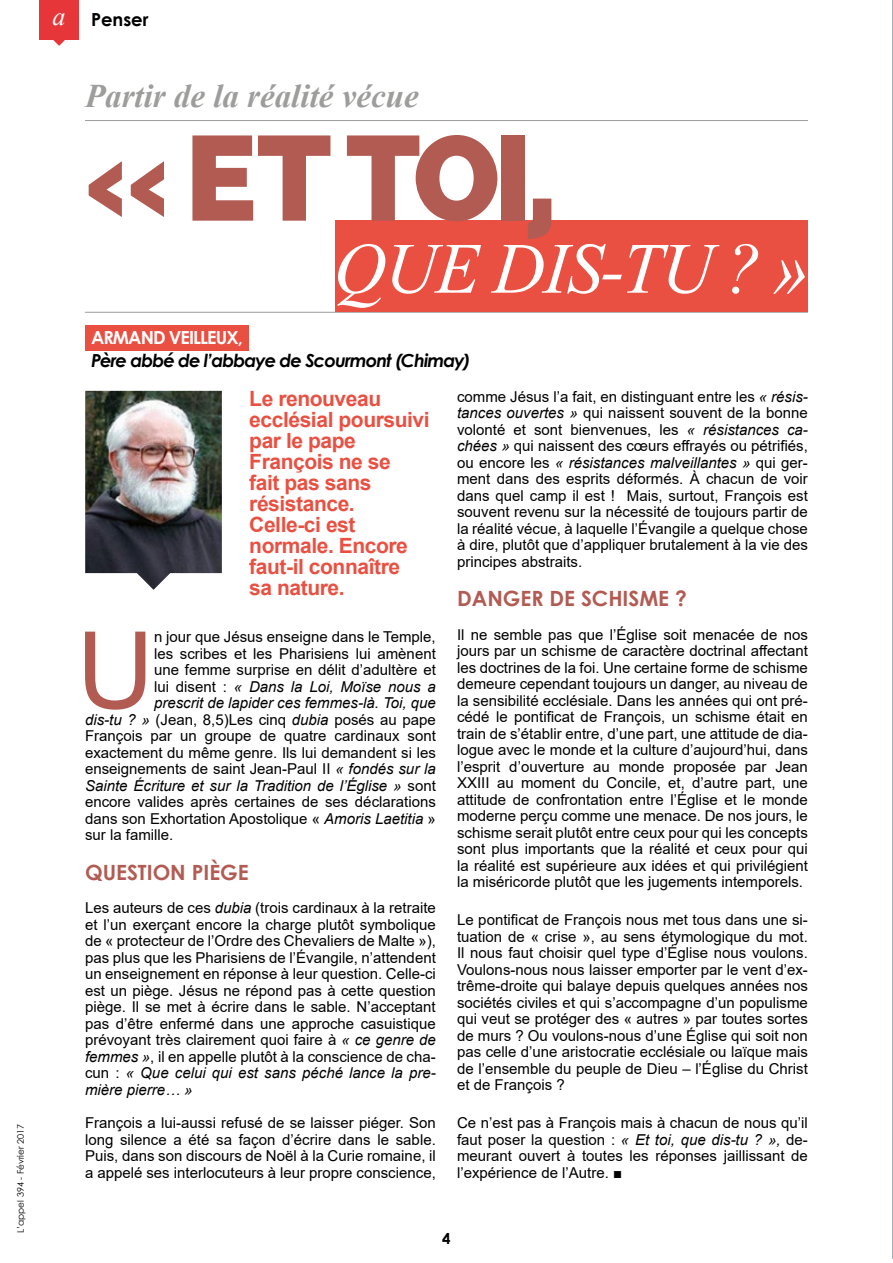
<style>
.page{position:relative;width:893px;height:1263px;background:#fff}
.page>*{position:absolute;margin:0;border:0;box-sizing:border-box;transform-origin:0 0}
.t1{font:800 120px "Raleway";color:#b25b53}
.t2{font:107.25px "Arial";color:#b25b53}
.t3{font:italic 72px "Times New Roman";letter-spacing:-.015em;color:#fff}
.t4{font:italic 700 33px "Times New Roman";color:#9d9d9c}
.t5{font:700 21px/21px "Arial";letter-spacing:-.02em;color:#ea5042}
.t6{font:700 21px "Century Gothic";color:#b25b53}
.t7{font:italic 700 18px "Century Gothic";letter-spacing:-.05em;color:#000}
.t8{font:700 18px "Century Gothic";letter-spacing:-.05em;color:#fff}
.t9{font:700 18px "Century Gothic";color:#000}
.t10{font:15px/16.5px "Arial";color:#000;text-align:justify}
.t11{font:italic 15px "Arial";color:#000}
.t12{font:700 15px "Century Gothic";color:#000}
.t13{font:9px "Century Gothic";color:#000}
.s1{font-family:"Times New Roman";font-weight:400;font-style:italic;font-size:26.1px;color:#fff}
.s2{font-style:italic}
.s3{font-style:normal}
</style>
<div class="page">
<hr style="left:892px;top:1221px;width:1px;height:42px;background:#9bb3b6">
<div style="left:39px;top:0;width:40px;height:39px;background:#e7363a"></div>
<svg style="left:53px;top:39px;width:13px;height:7px"></svg>
<img style="left:85px;top:391px;width:137px;height:199px">
<hr style="left:85px;top:312px;width:723px;height:1px;background:#9d9d9c">
<hr style="left:85px;top:120px;width:723px;height:1px;background:#9d9d9c">
<div style="left:335px;top:220px;width:473px;height:92px;background:#ea5042"></div>
<div style="left:85px;top:325px;width:164px;height:26px;background:#ea5042"></div>
<p class="t13" style="left:14px;top:1233px;width:111px;rotate:-90deg">L’appel 394 - Février 2017</p>
<p class="t9" style="left:53px;top:6px;width:97px"><span class="s1">a</span> Penser</p>
<h3 class="t4" style="left:85px;top:73px;width:335px">Partir de la réalité vécue</h3>
<h1 class="t1" style="left:85px;top:109px;width:474px">« ET TOI,</h1>
<h3 class="t3" style="left:334px;top:219px;width:476px">QUE DIS-TU ? »</h3>
<p class="t8" style="left:91px;top:324px;width:153px">ARMAND VEILLEUX,</p>
<p class="t7" style="left:91px;top:346px;width:381px">Père abbé de l’abbaye de Scourmont (Chimay)</p>
<h3 class="t5" style="left:249px;top:388px;width:182px">Le renouveau ecclésial poursuivi par le pape<br>François ne se<br>fait pas sans résistance.<br>Celle-ci est normale. Encore faut-il connaître<br>sa nature.</h3>
<p class="t10" style="left:457px;top:388px;width:352px">comme Jésus l’a fait, en distinguant entre les <span class="s2">« résis&shy;tances ouvertes »</span> qui naissent souvent de la bonne volonté et sont bienvenues, les <span class="s2">« résistances ca&shy;chées »</span> qui naissent des cœurs effrayés ou pétrifiés, ou encore les <span class="s2">« résistances malveillantes »</span> qui ger&shy;ment dans des esprits déformés. À chacun de voir dans quel camp il est ! Mais, surtout, François est souvent revenu sur la nécessité de toujours partir de la réalité vécue, à laquelle l’Évangile a quelque chose à dire, plutôt que d’appliquer brutalement à la vie des principes abstraits.</p>
<h3 class="t6" style="left:457px;top:583px;width:231px">DANGER DE SCHISME ?</h3>
<p class="t10" style="left:457px;top:626px;width:352px">Il ne semble pas que l’Église soit menacée de nos jours par un schisme de caractère doctrinal affectant les doctrines de la foi. Une certaine forme de schisme demeure cependant toujours un danger, au niveau de la sensibilité ecclésiale. Dans les années qui ont pré&shy;cédé le pontificat de François, un schisme était en train de s’établir entre, d’une part, une attitude de dia&shy;logue avec le monde et la culture d’aujourd’hui, dans l’esprit d’ouverture au monde proposée par Jean XXIII au moment du Concile, et, d’autre part, une attitude de confrontation entre l’Église et le monde moderne perçu comme une menace. De nos jours, le schisme serait plutôt entre ceux pour qui les concepts sont plus importants que la réalité et ceux pour qui la réalité est supérieure aux idées et qui privilégient la miséricorde plutôt que les jugements intemporels.</p>
<p class="t10" style="left:457px;top:911px;width:352px">Le pontificat de François nous met tous dans une si&shy;tuation de « crise », au sens étymologique du mot.<br>Il nous faut choisir quel type d’Église nous voulons.<br>Voulons-nous nous laisser emporter par le vent d’ex&shy;trême-droite qui balaye depuis quelques années nos sociétés civiles et qui s’accompagne d’un populisme qui veut se protéger des « autres » par toutes sortes de murs ? Ou voulons-nous d’une Église qui soit non pas celle d’une aristocratie ecclésiale ou laïque mais de l’ensemble du peuple de Dieu – l’Église du Christ et de François ?</p>
<p class="t10" style="left:457px;top:1114px;width:352px">Ce n’est pas à François mais à chacun de nous qu’il faut poser la question : <span class="s2">« Et toi, que dis-tu ? »,</span> de&shy;meurant ouvert à toutes les réponses jaillissant de l’expérience de l’Autre. ■</p>
<h2 class="t2" style="left:77px;top:597px;width:79px">U</h2>
<p class="t10" style="left:154px;top:629px;width:283px">n jour que Jésus enseigne dans le Temple,</p>
<p class="t10" style="left:154px;top:645px;width:283px">les scribes et les Pharisiens lui amènent</p>
<p class="t10" style="left:154px;top:662px;width:283px">une femme surprise en délit d’adultère et</p>
<p class="t11" style="left:154px;top:677px;width:283px"><span class="s3">lui disent :</span> « Dans la Loi, Moïse nous a</p>
<p class="t11" style="left:154px;top:693px;width:283px">prescrit de lapider ces femmes-là. Toi, que</p>
<p class="t10" style="left:85px;top:711px;width:352px"><span class="s2">dis-tu ? »</span> (Jean, 8,5)Les cinq <span class="s2">dubia</span> posés au pape</p>
<p class="t10" style="left:85px;top:728px;width:352px">François par un groupe de quatre cardinaux sont</p>
<p class="t10" style="left:85px;top:744px;width:352px">exactement du même genre. Ils lui demandent si les</p>
<p class="t10" style="left:85px;top:761px;width:352px">enseignements de saint Jean-Paul II <span class="s2">« fondés sur la</span></p>
<p class="t11" style="left:85px;top:776px;width:352px">Sainte Écriture et sur la Tradition de l’Église » <span class="s3">sont</span></p>
<p class="t10" style="left:85px;top:794px;width:352px">encore valides après certaines de ses déclarations</p>
<p class="t10" style="left:85px;top:810px;width:352px">dans son Exhortation Apostolique « <span class="s2">Amoris Laetitia</span> »</p>
<p class="t10" style="left:85px;top:827px;width:90px">sur la famille.</p>
<h3 class="t6" style="left:85px;top:856px;width:165px">QUESTION PIÈGE</h3>
<p class="t10" style="left:85px;top:900px;width:352px">Les auteurs de ces <span class="s2">dubia</span> (trois cardinaux à la retraite et l’un exerçant encore la charge plutôt symbolique de « protecteur de l’Ordre des Chevaliers de Malte »), pas plus que les Pharisiens de l’Évangile, n’attendent un enseignement en réponse à leur question. Celle-ci est un piège. Jésus ne répond pas à cette question piège. Il se met à écrire dans le sable. N’acceptant pas d’être enfermé dans une approche casuistique prévoyant très clairement quoi faire à <span class="s2">« ce genre de femmes »</span>, il en appelle plutôt à la conscience de cha&shy;cun : <span class="s2">« Que celui qui est sans péché lance la pre&shy;mière pierre… »</span></p>
<p class="t10" style="left:85px;top:1115px;width:352px">François a lui-aussi refusé de se laisser piéger. Son long silence a été sa façon d’écrire dans le sable.<br>Puis, dans son discours de Noël à la Curie romaine, il a appelé ses interlocuteurs à leur propre conscience,</p>
<p class="t12" style="left:442px;top:1228px;width:10px">4</p>
</div>
